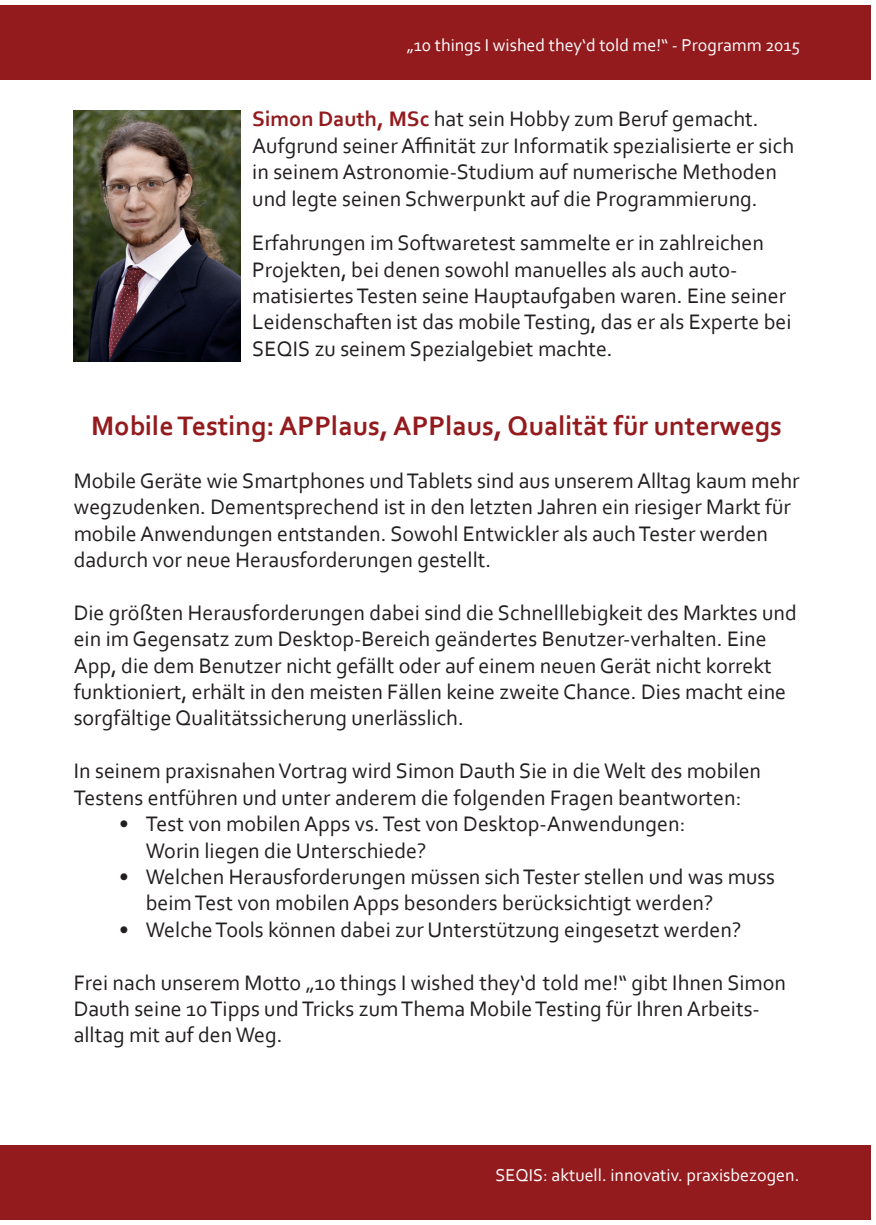
<style>
.page{position:relative;width:876px;height:1225px;background:#fff}
.page>*{position:absolute;margin:0;border:0;box-sizing:border-box;transform-origin:0 0}
.t1{font:700 28px "Corbel";color:#931b1e}
.t2{font:22px/26.4px "Corbel";color:#231f20}
.t3{font:18px "Corbel";color:#fff}
.s1{font-weight:700;color:#931b1e}
</style>
<div class="page">
<div style="left:0;top:6px;width:870px;height:74px;background:#931b1e"></div>
<div style="left:0;top:1145px;width:870px;height:74px;background:#931b1e"></div>
<img style="left:74px;top:110px;width:167px;height:252px">
<p class="t3" style="left:407px;top:34px;width:395px">„10 things I wished they‘d told me!“ - Programm 2015</p>
<p class="t2" style="left:252px;top:105px;width:543px"><span class="s1">Simon Dauth, MSc</span> hat sein Hobby zum Beruf gemacht.<br>Aufgrund seiner Affinität zur Informatik spezialisierte er sich in seinem Astronomie-Studium auf numerische Methoden und legte seinen Schwerpunkt auf die Programmierung.</p>
<p class="t2" style="left:252px;top:229px;width:541px">Erfahrungen im Softwaretest sammelte er in zahlreichen Projekten, bei denen sowohl manuelles als auch auto&shy;matisiertes Testen seine Hauptaufgaben waren. Eine seiner Leidenschaften ist das mobile Testing, das er als Experte bei SEQIS zu seinem Spezialgebiet machte.</p>
<p class="t1" style="left:91px;top:408px;width:692px">Mobile Testing: APPlaus, APPlaus, Qualität für unterwegs</p>
<p class="t2" style="left:74px;top:467px;width:727px">Mobile Geräte wie Smartphones und Tablets sind aus unserem Alltag kaum mehr wegzudenken. Dementsprechend ist in den letzten Jahren ein riesiger Markt für mobile Anwendungen entstanden. Sowohl Entwickler als auch Tester werden dadurch vor neue Herausforderungen gestellt.</p>
<p class="t2" style="left:74px;top:599px;width:725px">Die größten Herausforderungen dabei sind die Schnelllebigkeit des Marktes und ein im Gegensatz zum Desktop-Bereich geändertes Benutzer-verhalten. Eine App, die dem Benutzer nicht gefällt oder auf einem neuen Gerät nicht korrekt funktioniert, erhält in den meisten Fällen keine zweite Chance. Dies macht eine sorgfältige Qualitätssicherung unerlässlich.</p>
<p class="t2" style="left:74px;top:757px;width:689px">In seinem praxisnahen Vortrag wird Simon Dauth Sie in die Welt des mobilen<br>Testens entführen und unter anderem die folgenden Fragen beantworten:</p>
<p class="t2" style="left:146px;top:810px;width:541px;text-indent:-27px">• Test von mobilen Apps vs. Test von Desktop-Anwendungen:<br>Worin liegen die Unterschiede?</p>
<p class="t2" style="left:146px;top:863px;width:631px;text-indent:-27px">• Welchen Herausforderungen müssen sich Tester stellen und was muss beim Test von mobilen Apps besonders berücksichtigt werden?</p>
<p class="t2" style="left:119px;top:915px;width:624px">• Welche Tools können dabei zur Unterstützung eingesetzt werden?</p>
<p class="t2" style="left:74px;top:968px;width:714px">Frei nach unserem Motto „10 things I wished they‘d told me!“ gibt Ihnen Simon<br>Dauth seine 10 Tipps und Tricks zum Thema Mobile Testing für Ihren Arbeits&shy;alltag mit auf den Weg.</p>
<p class="t3" style="left:496px;top:1163px;width:305px">SEQIS: aktuell. innovativ. praxisbezogen.</p>
</div>
